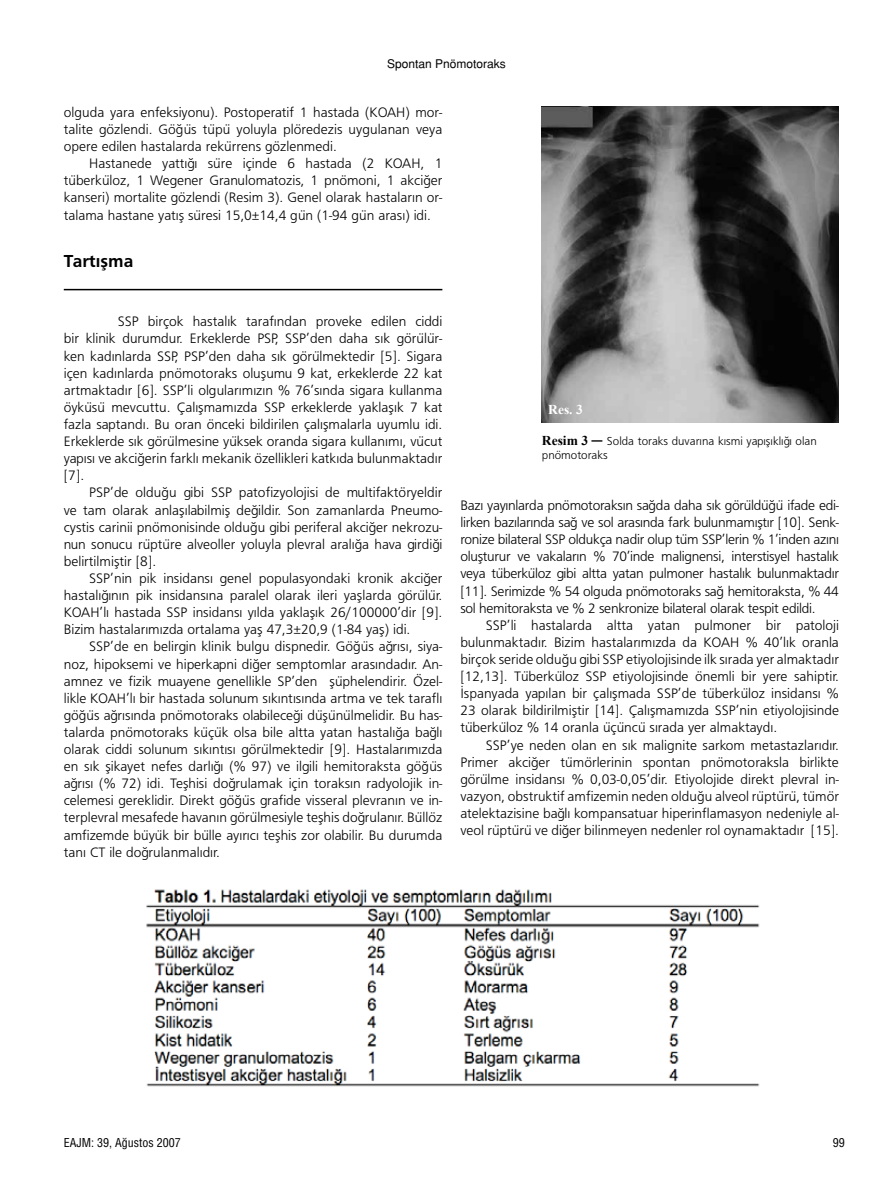
<style>
.page{position:relative;width:893px;height:1191px;background:#fff}
.page>*{position:absolute;margin:0;border:0;box-sizing:border-box;transform-origin:0 0}
.t1{font:18px "Frugal Bold Tr";color:#000}
.t2{font:14.25px "Frugal Normal Tr";color:#000}
.t3{font:14.25px "Frugal Normal Tr";letter-spacing:-.02em;color:#000}
.t4{font:700 13.5px "Times New Roman";color:#fff}
.t5{font:12px/14.4px "Frugal Normal Tr";color:#000}
.t6{font:12px "Helvetica Cond Normal Tr";color:#000}
.t7{font:12px "Helvetica Normal Tr";color:#000}
.s1{font-family:"Times New Roman";font-weight:700;font-size:13.5px}
</style>
<div class="page">
<hr style="left:64px;top:289px;width:378px;height:1px;background:#000">
<img style="left:542px;top:106px;width:297px;height:316px">
<img style="left:146px;top:889px;width:614px;height:198px">
<p class="t7" style="left:387px;top:56px;width:120px">Spontan Pnömotoraks</p>
<p class="t2" style="left:64px;top:104px;width:380px">olguda yara enfeksiyonu). Postoperatif 1 hastada (KOAH) mor-</p>
<p class="t2" style="left:64px;top:121px;width:380px">talite gözlendi. Göğüs tüpü yoluyla plöredezis uygulanan veya</p>
<p class="t2" style="left:64px;top:138px;width:275px">opere edilen hastalarda rekürrens gözlenmedi.</p>
<p class="t2" style="left:89px;top:155px;width:355px">Hastanede yattığı süre içinde 6 hastada (2 KOAH, 1</p>
<p class="t2" style="left:64px;top:172px;width:380px">tüberküloz, 1 Wegener Granulomatozis, 1 pnömoni, 1 akciğer</p>
<p class="t2" style="left:64px;top:189px;width:380px">kanseri) mortalite gözlendi (Resim 3). Genel olarak hastaların or-</p>
<p class="t2" style="left:64px;top:207px;width:369px">talama hastane yatış süresi 15,0±14,4 gün (1-94 gün arası) idi.</p>
<p class="t1" style="left:64px;top:250px;width:71px">Tartışma</p>
<p class="t2" style="left:118px;top:314px;width:326px">SSP birçok hastalık tarafından proveke edilen ciddi</p>
<p class="t2" style="left:64px;top:331px;width:380px">bir klinik durumdur. Erkeklerde PSP, SSP’den daha sık görülür-</p>
<p class="t2" style="left:64px;top:348px;width:380px">ken kadınlarda SSP, PSP’den daha sık görülmektedir [5]. Sigara</p>
<p class="t2" style="left:64px;top:365px;width:380px">içen kadınlarda pnömotoraks oluşumu 9 kat, erkeklerde 22 kat</p>
<p class="t2" style="left:64px;top:382px;width:380px">artmaktadır [6]. SSP’li olgularımızın % 76’sında sigara kullanma</p>
<p class="t2" style="left:64px;top:399px;width:380px">öyküsü mevcuttu. Çalışmamızda SSP erkeklerde yaklaşık 7 kat</p>
<p class="t2" style="left:64px;top:416px;width:380px">fazla saptandı. Bu oran önceki bildirilen çalışmalarla uyumlu idi.</p>
<p class="t2" style="left:64px;top:433px;width:380px">Erkeklerde sık görülmesine yüksek oranda sigara kullanımı, vücut</p>
<p class="t2" style="left:64px;top:450px;width:380px">yapısı ve akciğerin farklı mekanik özellikleri katkıda bulunmaktadır</p>
<p class="t2" style="left:64px;top:467px;width:22px">[7].</p>
<p class="t2" style="left:89px;top:485px;width:355px">PSP’de olduğu gibi SSP patofizyolojisi de multifaktöryeldir</p>
<p class="t2" style="left:64px;top:502px;width:380px">ve tam olarak anlaşılabilmiş değildir. Son zamanlarda Pneumo-</p>
<p class="t2" style="left:64px;top:519px;width:380px">cystis carinii pnömonisinde olduğu gibi periferal akciğer nekrozu-</p>
<p class="t2" style="left:64px;top:536px;width:380px">nun sonucu rüptüre alveoller yoluyla plevral aralığa hava girdiği</p>
<p class="t2" style="left:64px;top:553px;width:94px">belirtilmiştir [8].</p>
<p class="t2" style="left:89px;top:570px;width:355px">SSP’nin pik insidansı genel populasyondaki kronik akciğer</p>
<p class="t2" style="left:64px;top:587px;width:380px">hastalığının pik insidansına paralel olarak ileri yaşlarda görülür.</p>
<p class="t2" style="left:64px;top:604px;width:380px">KOAH’lı hastada SSP insidansı yılda yaklaşık 26/100000’dir [9].</p>
<p class="t2" style="left:64px;top:621px;width:348px">Bizim hastalarımızda ortalama yaş 47,3±20,9 (1-84 yaş) idi.</p>
<p class="t2" style="left:89px;top:638px;width:355px">SSP’de en belirgin klinik bulgu dispnedir. Göğüs ağrısı, siya-</p>
<p class="t2" style="left:64px;top:656px;width:380px">noz, hipoksemi ve hiperkapni diğer semptomlar arasındadır. An-</p>
<p class="t2" style="left:64px;top:673px;width:380px">amnez ve fizik muayene genellikle SP’den şüphelendirir. Özel-</p>
<p class="t2" style="left:64px;top:690px;width:380px">likle KOAH’lı bir hastada solunum sıkıntısında artma ve tek taraflı</p>
<p class="t2" style="left:64px;top:707px;width:380px">göğüs ağrısında pnömotoraks olabileceği düşünülmelidir. Bu has-</p>
<p class="t2" style="left:64px;top:724px;width:380px">talarda pnömotoraks küçük olsa bile altta yatan hastalığa bağlı</p>
<p class="t2" style="left:64px;top:741px;width:380px">olarak ciddi solunum sıkıntısı görülmektedir [9]. Hastalarımızda</p>
<p class="t2" style="left:64px;top:758px;width:380px">en sık şikayet nefes darlığı (% 97) ve ilgili hemitoraksta göğüs</p>
<p class="t2" style="left:64px;top:775px;width:380px">ağrısı (% 72) idi. Teşhisi doğrulamak için toraksın radyolojik in-</p>
<p class="t2" style="left:64px;top:792px;width:380px">celemesi gereklidir. Direkt göğüs grafide visseral plevranın ve in-</p>
<p class="t2" style="left:64px;top:809px;width:380px">terplevral mesafede havanın görülmesiyle teşhis doğrulanır. Büllöz</p>
<p class="t2" style="left:64px;top:827px;width:380px">amfizemde büyük bir bülle ayırıcı teşhis zor olabilir. Bu durumda</p>
<p class="t2" style="left:64px;top:844px;width:158px">tanı CT ile doğrulanmalıdır.</p>
<p class="t4" style="left:548px;top:400px;width:36px">Res. 3</p>
<p class="t5" style="left:542px;top:433px;width:276px"><span class="s1">Resim 3</span> <sup>_</sup> Solda toraks duvarına kısmi yapışıklığı olan pnömotoraks</p>
<p class="t3" style="left:460px;top:497px;width:380px">Bazı yayınlarda pnömotoraksın sağda daha sık görüldüğü ifade edi-</p>
<p class="t3" style="left:460px;top:514px;width:380px">lirken bazılarında sağ ve sol arasında fark bulunmamıştır [10]. Senk-</p>
<p class="t3" style="left:460px;top:531px;width:380px">ronize bilateral SSP oldukça nadir olup tüm SSP’lerin % 1’inden azını</p>
<p class="t3" style="left:460px;top:548px;width:380px">oluşturur ve vakaların % 70’inde malignensi, interstisyel hastalık</p>
<p class="t3" style="left:460px;top:566px;width:380px">veya tüberküloz gibi altta yatan pulmoner hastalık bulunmaktadır</p>
<p class="t3" style="left:460px;top:583px;width:380px">[11]. Serimizde % 54 olguda pnömotoraks sağ hemitoraksta, % 44</p>
<p class="t3" style="left:460px;top:600px;width:357px">sol hemitoraksta ve % 2 senkronize bilateral olarak tespit edildi.</p>
<p class="t2" style="left:486px;top:617px;width:355px">SSP’li hastalarda altta yatan pulmoner bir patoloji</p>
<p class="t2" style="left:460px;top:634px;width:380px">bulunmaktadır. Bizim hastalarımızda da KOAH % 40’lık oranla</p>
<p class="t2" style="left:460px;top:651px;width:380px">birçok seride olduğu gibi SSP etiyolojisinde ilk sırada yer almaktadır</p>
<p class="t2" style="left:460px;top:668px;width:380px">[12,13]. Tüberküloz SSP etiyolojisinde önemli bir yere sahiptir.</p>
<p class="t2" style="left:460px;top:685px;width:380px">İspanyada yapılan bir çalışmada SSP’de tüberküloz insidansı %</p>
<p class="t2" style="left:460px;top:702px;width:380px">23 olarak bildirilmiştir [14]. Çalışmamızda SSP’nin etiyolojisinde</p>
<p class="t2" style="left:460px;top:719px;width:318px">tüberküloz % 14 oranla üçüncü sırada yer almaktaydı.</p>
<p class="t2" style="left:486px;top:737px;width:355px">SSP’ye neden olan en sık malignite sarkom metastazlarıdır.</p>
<p class="t2" style="left:460px;top:754px;width:380px">Primer akciğer tümörlerinin spontan pnömotoraksla birlikte</p>
<p class="t2" style="left:460px;top:771px;width:380px">görülme insidansı % 0,03-0,05’dir. Etiyolojide direkt plevral in-</p>
<p class="t2" style="left:460px;top:788px;width:380px">vazyon, obstruktif amfizemin neden olduğu alveol rüptürü, tümör</p>
<p class="t2" style="left:460px;top:805px;width:380px">atelektazisine bağlı kompansatuar hiperinflamasyon nedeniyle al-</p>
<p class="t2" style="left:460px;top:822px;width:380px">veol rüptürü ve diğer bilinmeyen nedenler rol oynamaktadır [15].</p>
<p class="t6" style="left:64px;top:1134px;width:118px">EAJM: 39, Ağustos 2007</p>
<p class="t6" style="left:833px;top:1134px;width:13px">99</p>
</div>
